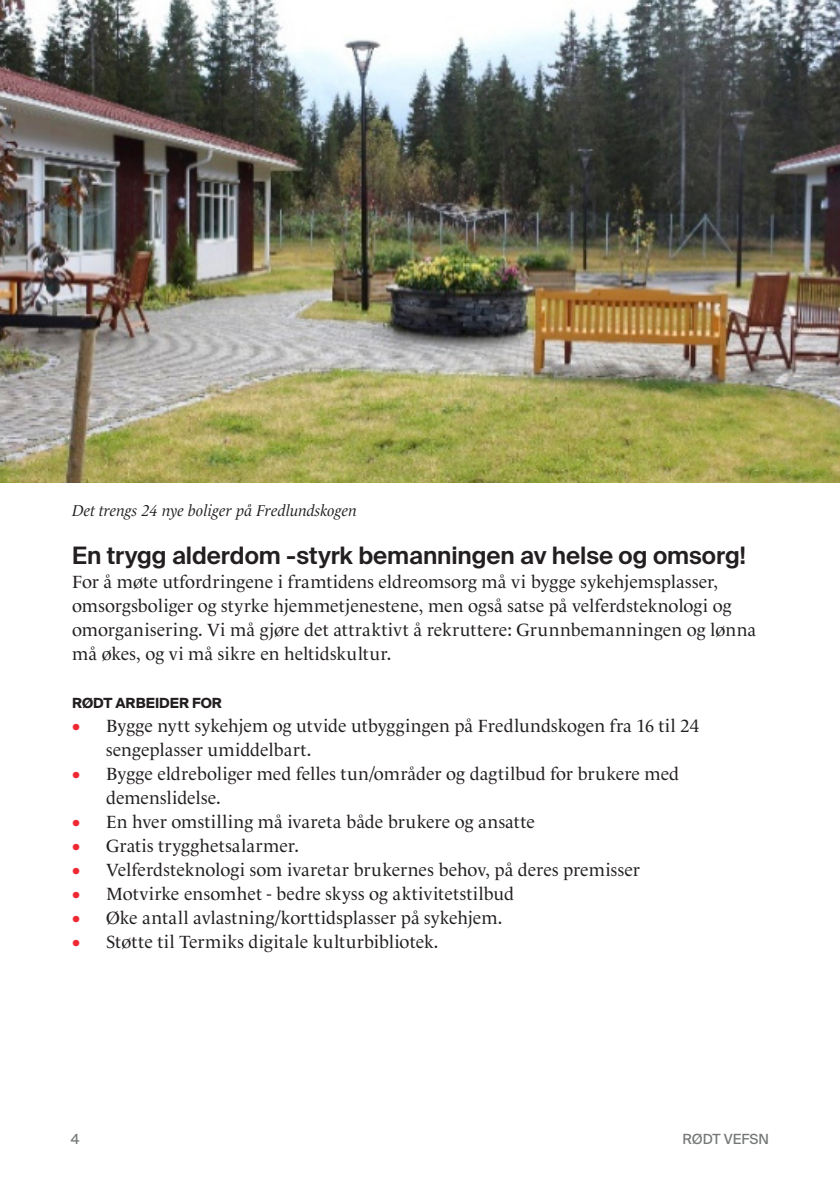
<style>
.page{position:relative;width:840px;height:1191px;background:#fff}
.page>*{position:absolute;margin:0;border:0;box-sizing:border-box;transform-origin:0 0}
.Underoverskrift{font:600 24px "Suisse Intl";letter-spacing:-.005em;color:#231f20}
.Brødtekst{font:18px/24px "Le Monde Livre Std";letter-spacing:.005em;color:#231f20}
.Kilde_og_bildetekst{font:italic 16px "Le Monde Livre Std";color:#231f20}
.Rødt_vil{font:700 14px "Suisse Intl";color:#231f20}
.t1{font:14px "Suisse Intl";color:#757878}
.s1{font-family:"Suisse Intl";color:#ee2833}
</style>
<div class="page">
<img style="left:0;top:0;width:839px;height:482px">
<p class="Kilde_og_bildetekst" style="left:72px;top:501px;width:286px">Det trengs 24 nye boliger på Fredlundskogen</p>
<p class="Underoverskrift" style="left:72px;top:542px;width:675px">En trygg alderdom -styrk bemanningen av helse og omsorg!</p>
<p class="Brødtekst" style="left:72px;top:570px;width:685px">For å møte utfordringene i framtidens eldreomsorg må vi bygge sykehjemsplasser, omsorgsboliger og styrke hjemmetjenestene, men også satse på velferdsteknologi og omorganisering. Vi må gjøre det attraktivt å rekruttere: Grunnbemanningen og lønna må økes, og vi må sikre en heltidskultur.</p>
<p class="Rødt_vil" style="left:72px;top:695px;width:151px">RØDT ARBEIDER FOR</p>
<p class="Brødtekst" style="left:106px;top:714px;width:594px;text-indent:-34px"><span class="s1">•</span> Bygge nytt sykehjem og utvide utbyggingen på Fredlundskogen fra 16 til 24 sengeplasser umiddelbart.</p>
<p class="Brødtekst" style="left:106px;top:762px;width:574px;text-indent:-34px"><span class="s1">•</span> Bygge eldreboliger med felles tun/områder og dagtilbud for brukere med demenslidelse.</p>
<p class="Brødtekst" style="left:72px;top:810px;width:464px"><span class="s1">•</span> En hver omstilling må ivareta både brukere og ansatte</p>
<p class="Brødtekst" style="left:72px;top:834px;width:228px"><span class="s1">•</span> Gratis trygghetsalarmer.</p>
<p class="Brødtekst" style="left:72px;top:858px;width:569px"><span class="s1">•</span> Velferdsteknologi som ivaretar brukernes behov, på deres premisser</p>
<p class="Brødtekst" style="left:72px;top:882px;width:443px"><span class="s1">•</span> Motvirke ensomhet - bedre skyss og aktivitetstilbud</p>
<p class="Brødtekst" style="left:72px;top:906px;width:431px"><span class="s1">•</span> Øke antall avlastning/korttidsplasser på sykehjem.</p>
<p class="Brødtekst" style="left:72px;top:930px;width:368px"><span class="s1">•</span> Støtte til Termiks digitale kulturbibliotek.</p>
<p class="t1" style="left:71px;top:1130px;width:10px">4</p>
<p class="t1" style="left:682px;top:1130px;width:88px">RØDT VEFSN</p>
</div>
